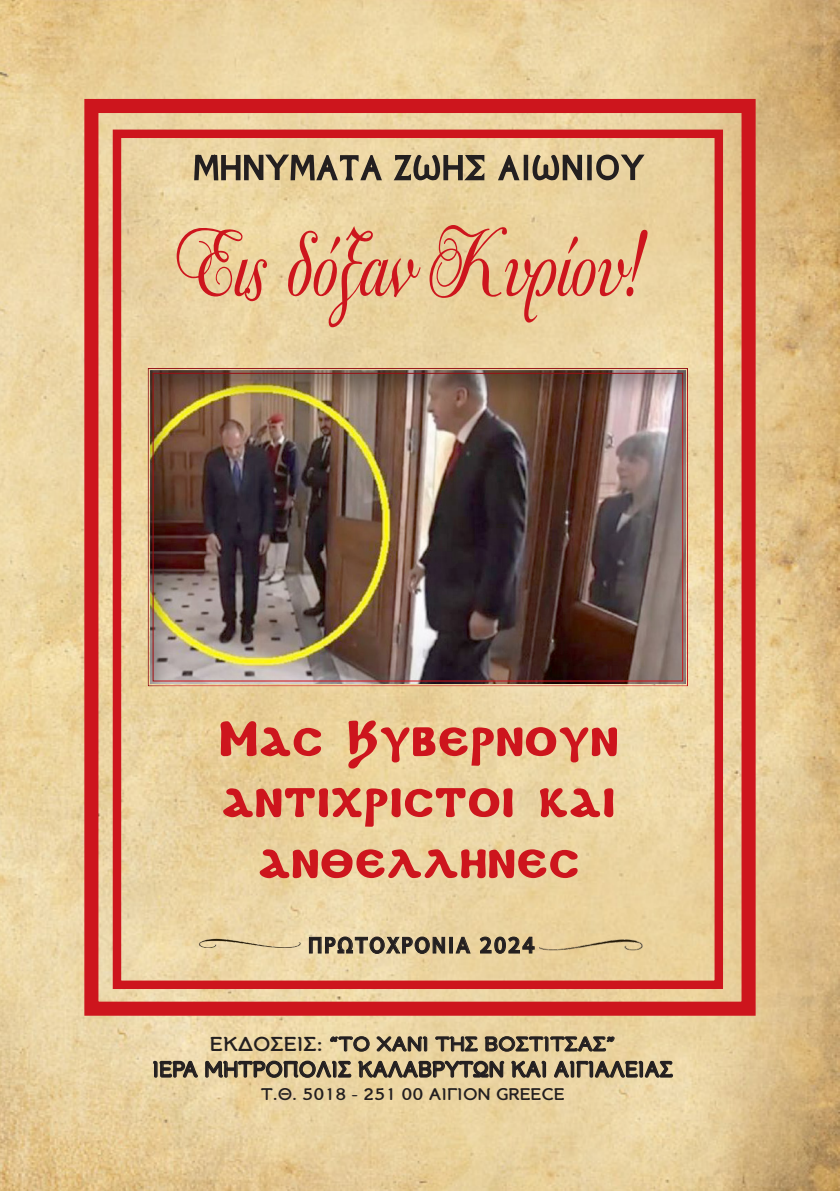
<style>
.page{position:relative;width:840px;height:1191px;background:#fff}
.page>*{position:absolute;margin:0;border:0;box-sizing:border-box;transform-origin:0 0}
.t1{font:99.8px "PF Bodoni Script Two";color:#cd151d;scale:.74 1}
.t2{font:46.2px "Mr S Byzantine PT Normal";letter-spacing:.055em;color:#cd151d;scale:.91 1}
.t3{font:32.2px "SK Aegina Old Style Pol Uni W";letter-spacing:.055em;color:#231f20;scale:.87 1}
.t4{font:700 23.4px "PF Diplomat Sans";letter-spacing:.065em;color:#231f20;scale:.9 1}
.t5{font:700 21.2px "PF Alfabeta";color:#231f20}
.t6{font:700 19.2px "PF Alfabeta";color:#231f20;scale:1.09 1}
.t7{font:700 16.2px "PF Alfabeta";color:#231f20;scale:1.09 1}
</style>
<div class="page">
<img style="left:0;top:0;width:839px;height:1191px">
<div style="left:84px;top:99px;width:671px;height:916px;border:14px solid #cd151d"></div>
<div style="left:113px;top:130px;width:609px;height:859px;border:8px solid #cd151d"></div>
<img style="left:539px;top:935px;width:109px;height:26px">
<img style="left:193px;top:938px;width:111px;height:21px">
<svg style="left:193px;top:150px;width:190px;height:149px;background:#dec999"></svg>
<svg style="left:391px;top:154px;width:95px;height:28px;background:#9e8f6f"></svg>
<svg style="left:496px;top:153px;width:24px;height:28px"></svg>
<div style="left:523px;top:155px;width:5px;height:25px;border:2px solid #231f20"></div>
<svg style="left:529px;top:152px;width:53px;height:30px;background:#a19070"></svg>
<div style="left:587px;top:155px;width:4px;height:25px;border:2px solid #231f20"></div>
<svg style="left:595px;top:153px;width:51px;height:28px"></svg>
<svg style="left:329px;top:1036px;width:40px;height:16px"></svg>
<svg style="left:376px;top:1036px;width:51px;height:16px"></svg>
<svg style="left:435px;top:1035px;width:43px;height:17px"></svg>
<svg style="left:484px;top:1036px;width:130px;height:16px;background:#af9d78"></svg>
<svg style="left:152px;top:1058px;width:45px;height:23px"></svg>
<svg style="left:204px;top:1058px;width:342px;height:23px;background:#b8a680"></svg>
<svg style="left:554px;top:1058px;width:119px;height:23px;background:#b8a681"></svg>
<svg style="left:219px;top:709px;width:399px;height:245px;background:#e4bb8f"></svg>
<div style="left:123px;top:345px;width:587px;height:364px;background:#231f20;opacity:.32"></div>
<p class="t3" style="left:193px;top:149px;width:519px">ΜΗΝΥΜΑΤΑ ΖΩΗΣ ΑΙΩΝΙΟΥ</p>
<p class="t1" style="left:176px;top:207px;width:635px">Εις δόξαν Κυρίου!</p>
<p class="t2" style="left:219px;top:707px;width:438px">Μασ Κυβερνουν</p>
<p class="t2" style="left:222px;top:768px;width:432px">αντιχριστοι και</p>
<p class="t2" style="left:259px;top:829px;width:352px">ανθελληνεσ</p>
<p class="t4" style="left:308px;top:932px;width:254px">ΠΡΩΤΟΧΡΟΝΙΑ 2024</p>
<p class="t6" style="left:210px;top:1032px;width:373px">ΕΚΔΟΣΕΙΣ: “TO XANI TΗΣ ΒΟΣΤΙΤΣΑΣ”</p>
<p class="t5" style="left:152px;top:1057px;width:522px">ΙΕΡΑ ΜΗΤΡΟΠΟΛΙΣ ΚΑΛΑΒΡΥΤΩΝ ΚΑΙ ΑΙΓΙΑΛΕΙΑΣ</p>
<p class="t7" style="left:261px;top:1085px;width:280px">Τ.Θ. 5018 - 251 00 ΑΙΓΙΟΝ GREECE</p>
</div>
